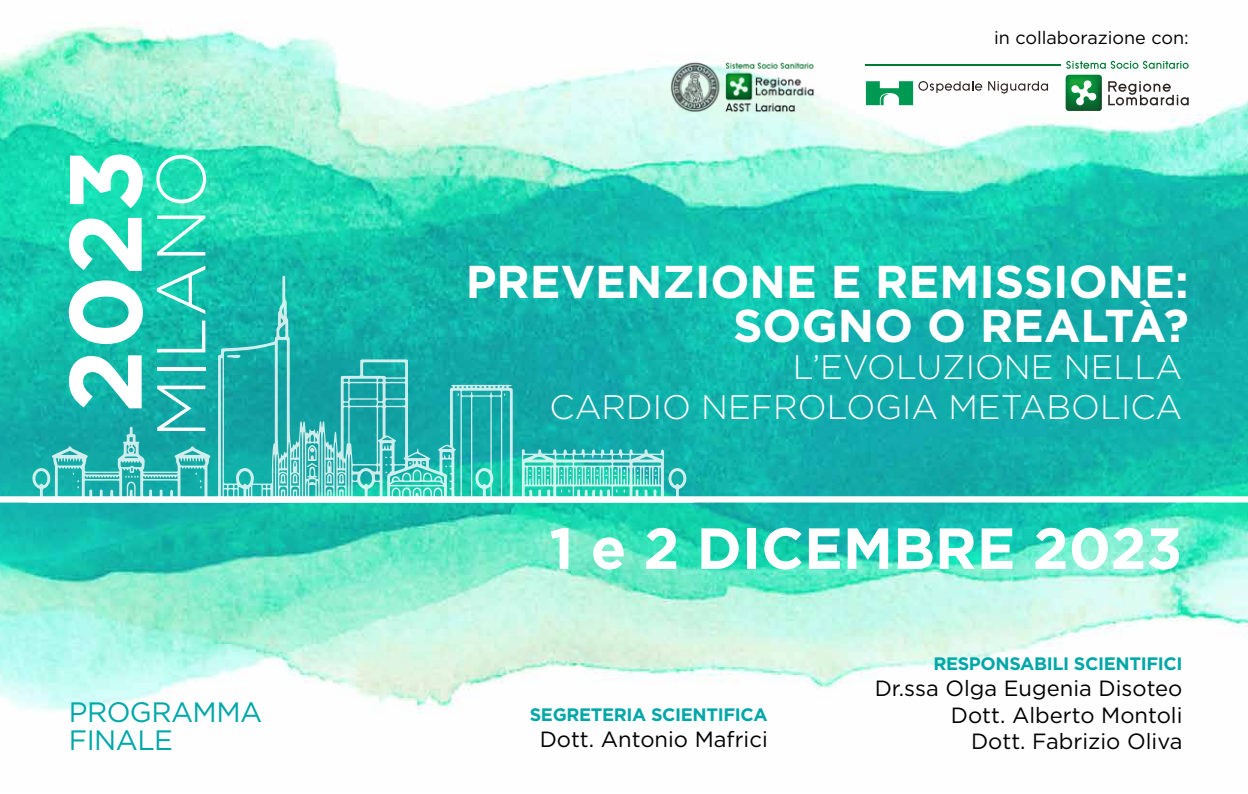
<style>
.page{position:relative;width:1248px;height:794px;background:#fff}
.page>*{position:absolute;margin:0;border:0;box-sizing:border-box;transform-origin:0 0}
.t1{font:300 68.8px "Gotham";color:#fff}
.t2{font:700 57.8px "Gotham";color:#fff}
.t3{font:700 46px/44px "Gotham";color:#fff;text-align:right}
.t4{font:300 34px "Gotham";color:#fff}
.t5{font:28px/28px "Gotham";letter-spacing:-.02em;color:#00a7a8}
.t6{font:22px/26.4px "Gotham";color:#000;text-align:right}
.t7{font:700 18px "Gotham";letter-spacing:-.02em;color:#00a7a8}
.t8{font:18px "Gotham";color:#000}
</style>
<div class="page">
<img style="left:0;top:22px;width:1247px;height:692px">
<svg style="left:26px;top:276px;width:669px;height:227px;background:#27b6af"></svg>
<svg style="left:227px;top:355px;width:13px;height:3px"></svg>
<svg style="left:195px;top:472px;width:7px;height:16px"></svg>
<svg style="left:73px;top:472px;width:6px;height:16px"></svg>
<svg style="left:125px;top:475px;width:13px;height:3px"></svg>
<svg style="left:605px;top:469px;width:3px;height:7px"></svg>
<svg style="left:537px;top:469px;width:3px;height:7px"></svg>
<svg style="left:614px;top:469px;width:2px;height:7px"></svg>
<svg style="left:546px;top:469px;width:3px;height:7px"></svg>
<svg style="left:623px;top:469px;width:2px;height:7px"></svg>
<svg style="left:560px;top:469px;width:2px;height:7px"></svg>
<svg style="left:645px;top:469px;width:3px;height:7px"></svg>
<svg style="left:578px;top:469px;width:2px;height:7px"></svg>
<svg style="left:654px;top:469px;width:3px;height:7px"></svg>
<svg style="left:587px;top:469px;width:2px;height:7px"></svg>
<svg style="left:596px;top:469px;width:3px;height:7px"></svg>
<svg style="left:569px;top:469px;width:2px;height:7px"></svg>
<svg style="left:528px;top:469px;width:3px;height:7px"></svg>
<svg style="left:636px;top:469px;width:3px;height:7px"></svg>
<svg style="left:280px;top:474px;width:6px;height:9px"></svg>
<svg style="left:292px;top:474px;width:6px;height:9px"></svg>
<svg style="left:326px;top:474px;width:6px;height:9px"></svg>
<svg style="left:338px;top:474px;width:6px;height:9px"></svg>
<svg style="left:307px;top:445px;width:10px;height:22px"></svg>
<div style="left:0;top:496px;width:1247px;height:6px;background:#fff"></div>
<svg style="left:69px;top:154px;width:74px;height:254px"></svg>
<svg style="left:988px;top:81px;width:59px;height:13px"></svg>
<svg style="left:1108px;top:81px;width:80px;height:24px"></svg>
<svg style="left:1066px;top:61px;width:122px;height:8px"></svg>
<hr style="left:865px;top:64px;width:195px;height:1px;background:#007935">
<svg style="left:865px;top:81px;width:117px;height:24px"></svg>
<svg style="left:1065px;top:75px;width:36px;height:36px"></svg>
<img style="left:669px;top:60px;width:146px;height:54px">
<h1 class="t1" style="left:137px;top:438px;width:290px;rotate:-90deg">MILANO</h1>
<p class="t5" style="left:69px;top:697px;width:195px">PROGRAMMA<br>FINALE</p>
<p class="t8" style="left:994px;top:26px;width:196px">in collaborazione con:</p>
<h3 class="t3" style="left:466px;top:259px;width:724px">PREVENZIONE E REMISSIONE:<br>SOGNO O REALTÀ?</h3>
<h3 class="t4" style="left:792px;top:345px;width:391px">L’EVOLUZIONE NELLA</h3>
<h3 class="t4" style="left:549px;top:385px;width:634px">CARDIO NEFROLOGIA METABOLICA</h3>
<h2 class="t2" style="left:549px;top:510px;width:634px">1 e 2 DICEMBRE 2023</h2>
<p class="t7" style="left:530px;top:702px;width:239px">SEGRETERIA SCIENTIFICA</p>
<p class="t6" style="left:539px;top:725px;width:229px">Dott. Antonio Mafrici</p>
<p class="t7" style="left:933px;top:651px;width:250px">RESPONSABILI SCIENTIFICI</p>
<p class="t6" style="left:874px;top:674px;width:309px">Dr.ssa Olga Eugenia Disoteo<br>Dott. Alberto Montoli<br>Dott. Fabrizio Oliva</p>
</div>
